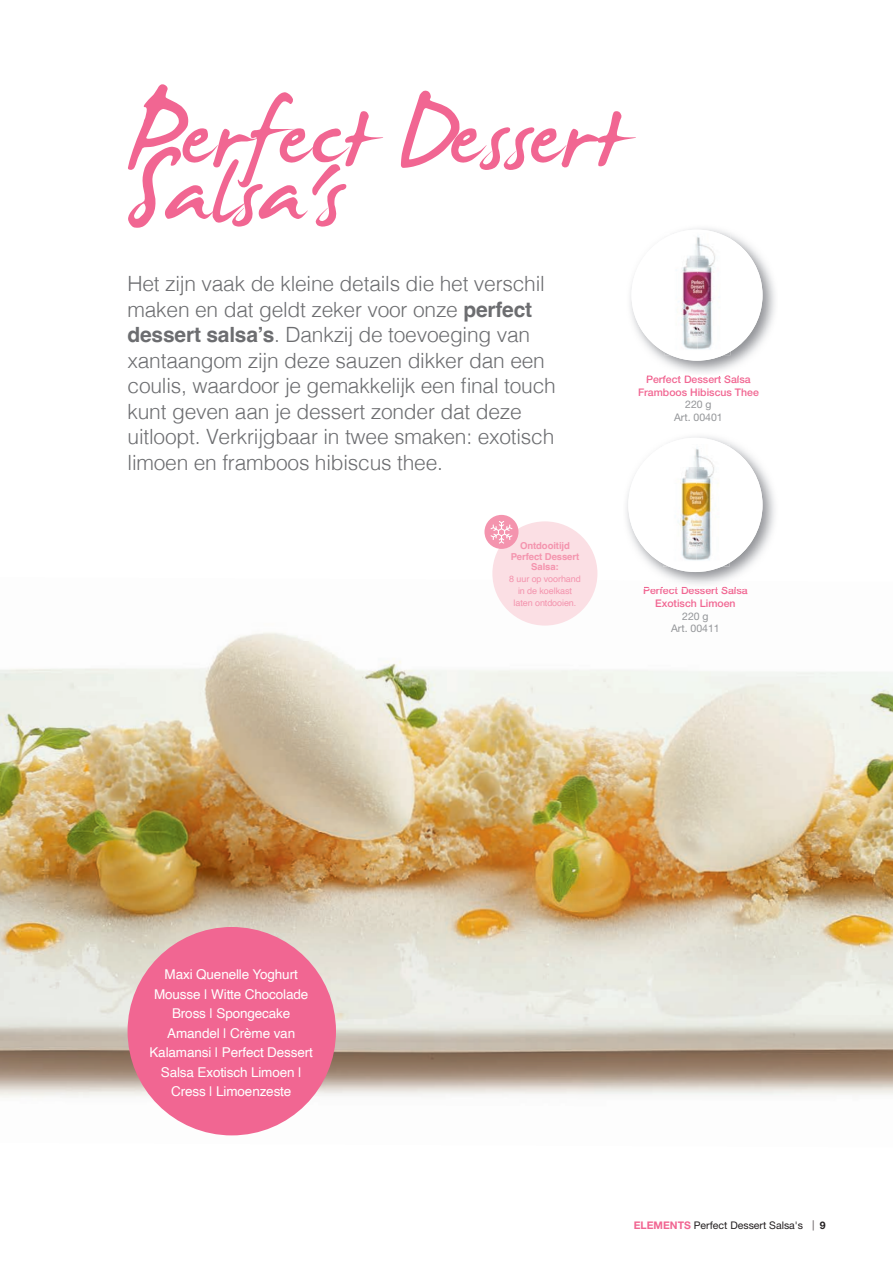
<style>
.page{position:relative;width:893px;height:1263px;background:#fff}
.page>*{position:absolute;margin:0;border:0;box-sizing:border-box;transform-origin:0 0}
.t1{font:156px "James Fajardo";color:#f16692}
.t2{font:300 21px/25.5px "Helvetica";letter-spacing:-.01em;color:#6c6d70}
.t3{font:13.5px/19.5px "Helvetica";letter-spacing:-.01em;color:#fff;text-align:center}
.t4{font:500 10.5px/12.6px "Helvetica Neue LT Std";color:#f16692;text-align:center}
.t5{font:10.5px "Helvetica Neue LT Std";color:#231f20}
.t6{font:10.5px/12.6px "Helvetica Neue LT Std";color:#939598;text-align:center}
.t7{font:700 10.5px "Helvetica Neue LT Std";color:#231f20}
.t8{font:700 9.6px/10.5px "Helvetica";letter-spacing:-.01em;color:#f494ae;text-align:center}
.t9{font:9px/12px "Helvetica";letter-spacing:-.01em;color:#f494ae;text-align:center}
.s1{font-weight:700}
.s2{font-weight:700;color:#f16692}
</style>
<div class="page">
<img style="left:0;top:581px;width:893px;height:555px">
<svg style="left:812px;top:1220px;width:2px;height:10px"></svg>
<img style="left:630px;top:228px;width:145px;height:145px">
<img style="left:647px;top:375px;width:92px;height:1px">
<div style="left:631px;top:230px;width:131px;height:131px;background:#fff;border-radius:50%"></div>
<img style="left:664px;top:233px;width:67px;height:122px">
<img style="left:623px;top:436px;width:155px;height:152px">
<img style="left:644px;top:587px;width:104px;height:1px">
<div style="left:628px;top:438px;width:134px;height:134px;background:#fff;border-radius:50%"></div>
<img style="left:663px;top:444px;width:66px;height:122px">
<div style="left:492px;top:521px;width:105px;height:105px;background:#fbdfe4;border-radius:50%"></div>
<div style="left:484px;top:515px;width:34px;height:34px;background:#f494ae;border-radius:50%"></div>
<svg style="left:490px;top:521px;width:22px;height:23px"></svg>
<div style="left:128px;top:927px;width:208px;height:208px;background:#f16692;border-radius:50%"></div>
<h1 class="t1" style="left:128px;top:55px;width:497px">Perfect Dessert</h1>
<h1 class="t1" style="left:128px;top:112px;width:217px">Salsa's</h1>
<p class="t2" style="left:128px;top:270px;width:430px">Het zijn vaak de kleine details die het verschil maken en dat geldt zeker voor onze <span class="s1">perfect dessert salsa’s</span>. Dankzij de toevoeging van xantaangom zijn deze sauzen dikker dan een coulis, waardoor je gemakkelijk een final touch kunt geven aan je dessert zonder dat deze uitloopt. Verkrijgbaar in twee smaken: exotisch limoen en framboos hibiscus thee.</p>
<p class="t8" style="left:511px;top:542px;width:70px">Ontdooitijd<br>Perfect Dessert<br>Salsa:</p>
<p class="t9" style="left:509px;top:573px;width:73px">8 uur op voorhand in de koelkast laten ontdooien.</p>
<p class="t4" style="left:638px;top:373px;width:122px">Perfect Dessert Salsa<br>Framboos Hibiscus Thee</p>
<p class="t6" style="left:674px;top:398px;width:50px">220 g<br>Art. 00401</p>
<p class="t4" style="left:643px;top:584px;width:106px">Perfect Dessert Salsa<br>Exotisch Limoen</p>
<p class="t6" style="left:671px;top:609px;width:50px">220 g<br>Art. 00411</p>
<p class="t3" style="left:149px;top:965px;width:165px">Maxi Quenelle Yoghurt<br>Mousse | Witte Chocolade<br>Bross | Spongecake<br>Amandel | Crème van<br>Kalamansi | Perfect Dessert<br>Salsa Exotisch Limoen |<br>Cress | Limoenzeste</p>
<p class="t5" style="left:634px;top:1219px;width:171px"><span class="s2">ELEMENTS</span> Perfect Dessert Salsa's</p>
<p class="t7" style="left:820px;top:1218px;width:7px">9</p>
</div>
